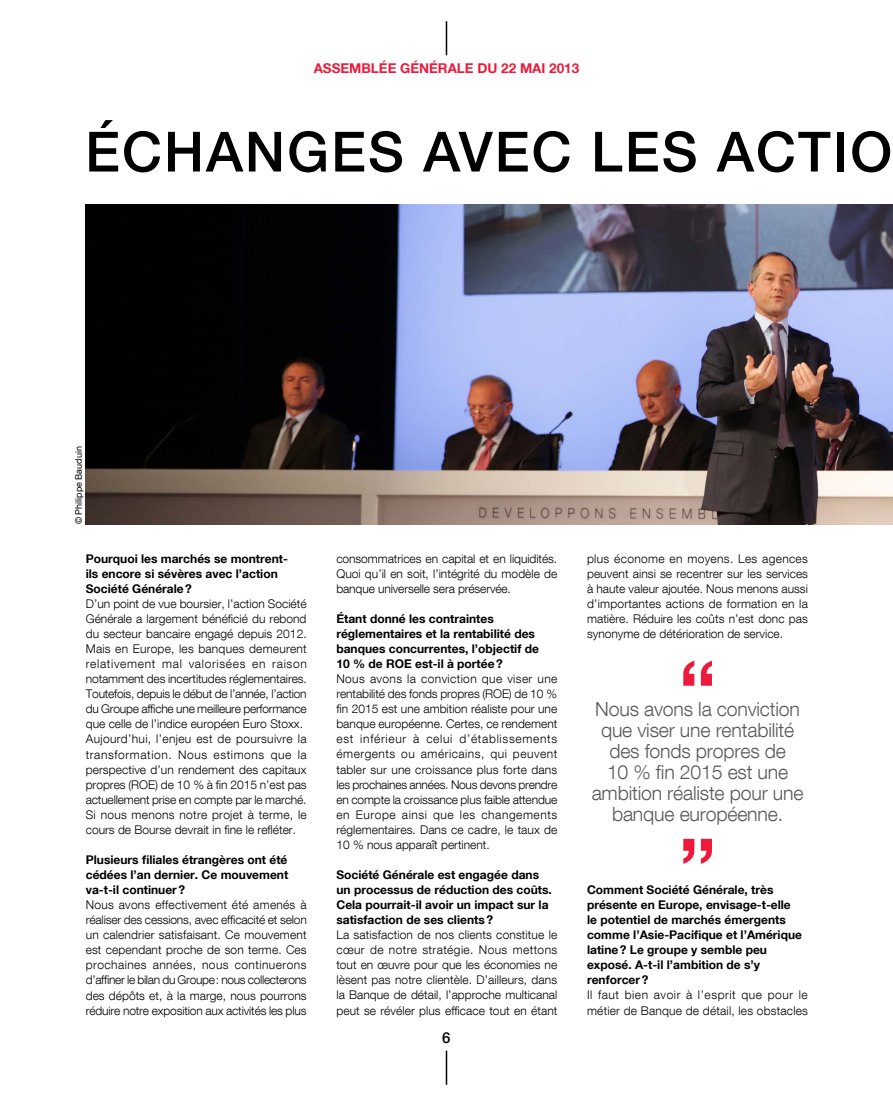
<style>
.page{position:relative;width:893px;height:1106px;background:#fff}
.page>*{position:absolute;margin:0;border:0;box-sizing:border-box;transform-origin:0 0}
.t1{font:500 55.5px "Helvetica Neue LT Com";letter-spacing:.035em;color:#000}
.t2{font:300 19.5px/21px "Helvetica Neue LT Com";letter-spacing:-.01em;color:#58595b;text-align:center}
.t3{font:500 15px "Helvetica Neue LT Com";color:#000}
.t4{font:700 13.5px "Helvetica Neue LT Com";color:#ed1a3b}
.t5{font:300 12px/15px "Helvetica Neue LT Com";color:#000;text-align:justify}
.t6{font:700 12px/15px "Helvetica Neue LT Com";color:#000}
.t7{font:9px "Helvetica Neue LT Com";color:#000}
</style>
<div class="page">
<hr style="left:446px;top:21px;width:1px;height:34px;background:#000">
<hr style="left:446px;top:1050px;width:1px;height:34px;background:#000">
<svg style="left:683px;top:660px;width:29px;height:25px"></svg>
<svg style="left:683px;top:838px;width:29px;height:25px"></svg>
<img style="left:86px;top:205px;width:807px;height:319px">
<p class="t4" style="left:314px;top:60px;width:267px">ASSEMBLÉE GÉNÉRALE DU 22 mai 2013</p>
<h1 class="t1" style="left:85px;top:118px;width:809px">ÉCHANGES AVEC LES ACTIO</h1>
<p class="t7" style="left:73px;top:524px;width:79px;rotate:-90deg">© Philippe Bauduin</p>
<p class="t6" style="left:86px;top:550px;width:204px">Pourquoi les marchés se montrent&shy;ils encore si sévères avec l’action<br>Société Générale?</p>
<p class="t5" style="left:86px;top:596px;width:223px;text-align:left">D’un point de vue boursier, l’action Société Générale a largement bénéficié du rebond du secteur bancaire engagé depuis 2012.<br>Mais en Europe, les banques demeurent relativement mal valorisées en raison notamment des incertitudes réglementaires.<br>Toutefois, depuis le début de l’année, l’action du Groupe affiche une meilleure performance que celle de l’indice européen Euro Stoxx.<br>Aujourd’hui, l’enjeu est de poursuivre la transformation. Nous estimons que la perspective d’un rendement des capitaux propres (ROE) de 10 % à fin 2015 n’est pas actuellement prise en compte par le marché.<br>Si nous menons notre projet à terme, le cours de Bourse devrait in fine le refléter.</p>
<p class="t6" style="left:86px;top:851px;width:204px;text-align:justify">Plusieurs filiales étrangères ont été cédées l’an dernier. Ce mouvement va-t-il continuer?</p>
<p class="t5" style="left:86px;top:897px;width:223px">Nous avons effectivement été amenés à réaliser des cessions, avec efficacité et selon un calendrier satisfaisant. Ce mouvement est cependant proche de son terme. Ces prochaines années, nous continuerons d’affiner le bilan du Groupe: nous collecterons des dépôts et, à la marge, nous pourrons réduire notre exposition aux activités les plus</p>
<p class="t5" style="left:336px;top:550px;width:222px">consommatrices en capital et en liquidités.<br>Quoi qu’il en soit, l’intégrité du modèle de banque universelle sera préservée.</p>
<p class="t6" style="left:336px;top:610px;width:204px">Étant donné les contraintes réglementaires et la rentabilité des banques concurrentes, l’objectif de<br>10 % de ROE est-il à portée?</p>
<p class="t5" style="left:336px;top:671px;width:222px">Nous avons la conviction que viser une rentabilité des fonds propres (ROE</p>
<p class="t5" style="left:336px;top:686px;width:222px;text-indent:173px">) de 10 % fin 2015 est une ambition réaliste pour une banque européenne. Certes, ce rendement est inférieur à celui d’établissements émergents ou américains, qui peuvent tabler sur une croissance plus forte dans les prochaines années. Nous devons prendre en compte la croissance plus faible attendue en Europe ainsi que les changements réglementaires. Dans ce cadre, le taux de 10 % nous apparaît pertinent.</p>
<p class="t6" style="left:336px;top:866px;width:217px">Société Générale est engagée dans un processus de réduction des coûts.<br>Cela pourrait-il avoir un impact sur la satisfaction de ses clients?</p>
<p class="t5" style="left:336px;top:927px;width:222px">La satisfaction de nos clients constitue le cœur de notre stratégie. Nous mettons tout en œuvre pour que les économies ne lèsent pas notre clientèle. D’ailleurs, dans la Banque de détail, l’approche multicanal peut se révéler plus efficace tout en étant</p>
<p class="t3" style="left:442px;top:1028px;width:10px">6</p>
<p class="t5" style="left:587px;top:550px;width:222px">plus économe en moyens. Les agences peuvent ainsi se recentrer sur les services à haute valeur ajoutée. Nous menons aussi d’importantes actions de formation en la matière. Réduire les coûts n’est donc pas synonyme de détérioration de service.</p>
<h2 class="t2" style="left:592px;top:698px;width:213px">Nous avons la conviction que viser une rentabilité des fonds propres de<br>10 % fin 2015 est une ambition réaliste pour une banque européenne.</h2>
<p class="t6" style="left:587px;top:881px;width:216px">Comment Société Générale, très présente en Europe, envisage-t-elle le potentiel de marchés émergents comme l’Asie-Pacifique et l’Amérique latine? Le groupe y semble peu exposé. A-t-il l’ambition de s’y renforcer?</p>
<p class="t5" style="left:587px;top:987px;width:222px">Il faut bien avoir à l’esprit que pour le métier de Banque de détail, les obstacles</p>
</div>
